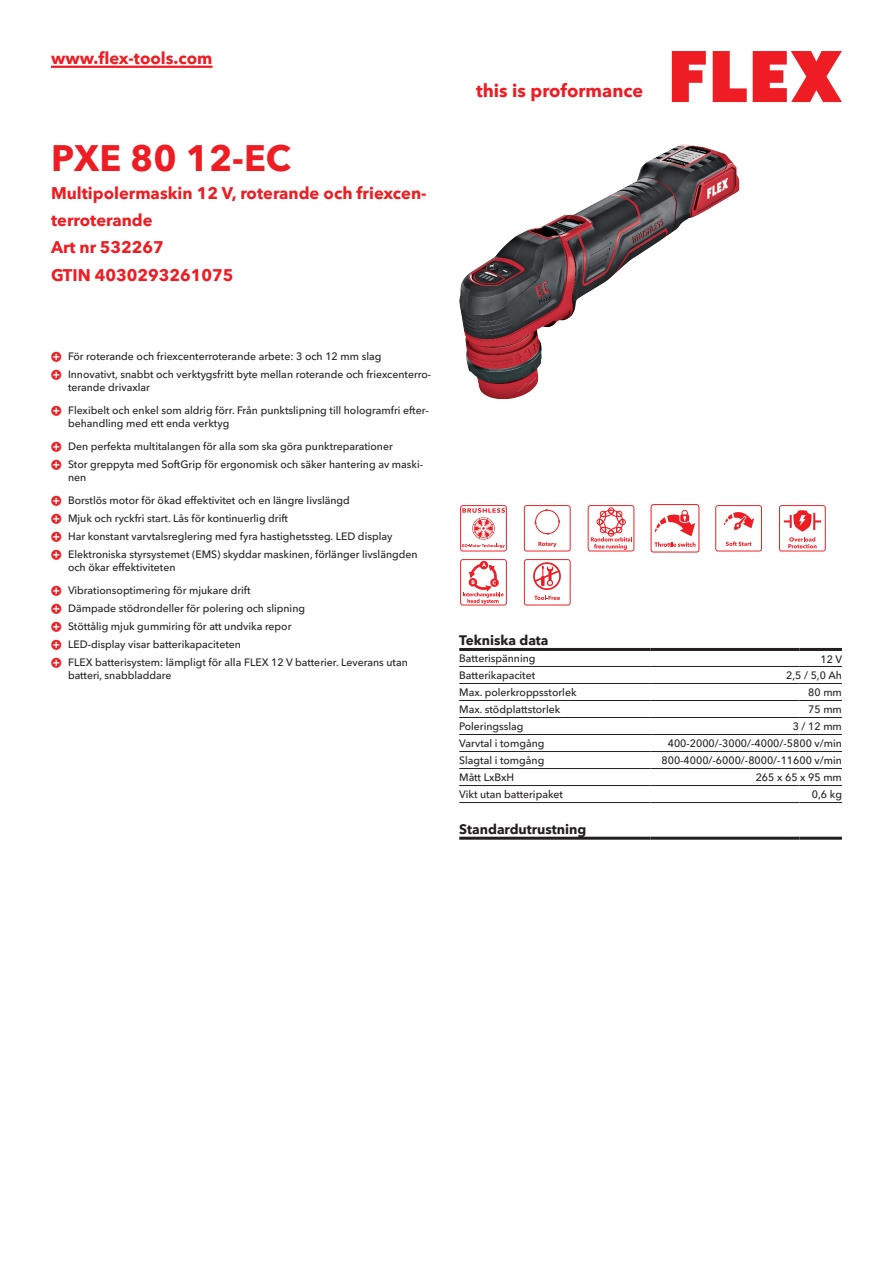
<style>
.page{position:relative;width:893px;height:1263px;background:#fff}
.page>*{position:absolute;margin:0;border:0;box-sizing:border-box;transform-origin:0 0}
.CB_AF_Product-name{font:700 36px "Avenir Next W1 G";color:#ee1d23}
.t1{font:700 18px "Avenir Next W1 G";color:#ee1d23}
.CB_AF_Product-short{font:700 16.5px/27px "Avenir Next W1 G";color:#ee1d23}
.CB_AF_Order-number{font:700 16.5px "Avenir Next W1 G";color:#ee1d23}
.CB_AF_Table-headline{font:700 13.5px "Avenir Next W1 G";color:#231f20}
.CB_AF_Table-specific{font:500 10.5px/12.6px "Avenir Next W1 G";color:#231f20}
</style>
<div class="page">
<svg style="left:672px;top:51px;width:34px;height:51px"></svg>
<svg style="left:713px;top:51px;width:34px;height:51px"></svg>
<svg style="left:753px;top:51px;width:89px;height:51px"></svg>
<hr style="left:51px;top:66px;width:162px;height:2px;background:#ee1d23">
<img style="left:459px;top:144px;width:222px;height:255px">
<hr style="left:459px;top:666px;width:192px;height:1px;background:#231f20">
<hr style="left:651px;top:666px;width:148px;height:1px;background:#231f20">
<hr style="left:799px;top:666px;width:43px;height:1px;background:#231f20">
<hr style="left:459px;top:683px;width:192px;height:1px;background:#231f20">
<hr style="left:651px;top:683px;width:148px;height:1px;background:#231f20">
<hr style="left:799px;top:683px;width:43px;height:1px;background:#231f20">
<hr style="left:459px;top:700px;width:192px;height:1px;background:#231f20">
<hr style="left:651px;top:700px;width:148px;height:1px;background:#231f20">
<hr style="left:799px;top:700px;width:43px;height:1px;background:#231f20">
<hr style="left:459px;top:717px;width:192px;height:1px;background:#231f20">
<hr style="left:651px;top:717px;width:148px;height:1px;background:#231f20">
<hr style="left:799px;top:717px;width:43px;height:1px;background:#231f20">
<hr style="left:459px;top:734px;width:192px;height:1px;background:#231f20">
<hr style="left:651px;top:734px;width:148px;height:1px;background:#231f20">
<hr style="left:799px;top:734px;width:43px;height:1px;background:#231f20">
<hr style="left:459px;top:751px;width:192px;height:1px;background:#231f20">
<hr style="left:651px;top:751px;width:148px;height:1px;background:#231f20">
<hr style="left:799px;top:751px;width:43px;height:1px;background:#231f20">
<hr style="left:459px;top:768px;width:192px;height:1px;background:#231f20">
<hr style="left:651px;top:768px;width:148px;height:1px;background:#231f20">
<hr style="left:799px;top:768px;width:43px;height:1px;background:#231f20">
<hr style="left:459px;top:785px;width:192px;height:1px;background:#231f20">
<hr style="left:651px;top:785px;width:148px;height:1px;background:#231f20">
<hr style="left:799px;top:785px;width:43px;height:1px;background:#231f20">
<hr style="left:459px;top:802px;width:192px;height:1px;background:#231f20">
<hr style="left:651px;top:802px;width:148px;height:1px;background:#231f20">
<hr style="left:799px;top:802px;width:43px;height:1px;background:#231f20">
<hr style="left:459px;top:648px;width:192px;height:3px;background:#231f20">
<hr style="left:651px;top:648px;width:148px;height:3px;background:#231f20">
<hr style="left:799px;top:648px;width:43px;height:3px;background:#231f20">
<hr style="left:459px;top:837px;width:192px;height:3px;background:#231f20">
<hr style="left:651px;top:837px;width:148px;height:3px;background:#231f20">
<hr style="left:799px;top:837px;width:43px;height:3px;background:#231f20">
<svg style="left:460px;top:505px;width:47px;height:46px"></svg>
<svg style="left:524px;top:505px;width:47px;height:46px"></svg>
<svg style="left:588px;top:505px;width:46px;height:46px"></svg>
<svg style="left:651px;top:504px;width:48px;height:48px"></svg>
<svg style="left:715px;top:505px;width:47px;height:46px"></svg>
<svg style="left:779px;top:505px;width:47px;height:46px"></svg>
<svg style="left:460px;top:559px;width:47px;height:46px"></svg>
<svg style="left:524px;top:559px;width:47px;height:46px"></svg>
<h3 class="CB_AF_Product-short" style="left:51px;top:43px;width:163px">www.flex-tools.com</h3>
<p class="CB_AF_Product-name" style="left:51px;top:130px;width:241px">PXE 80 12-EC</p>
<p class="CB_AF_Product-short" style="left:51px;top:178px;width:377px">Multipolermaskin 12 V, roterande och friexcen&shy;terroterande</p>
<p class="CB_AF_Order-number" style="left:51px;top:234px;width:114px">Art nr 532267</p>
<p class="CB_AF_Order-number" style="left:51px;top:262px;width:184px">GTIN 4030293261075</p>
<p class="CB_AF_Table-specific" style="left:68px;top:349px;width:315px">För roterande och friexcenterroterande arbete: 3 och 12 mm slag</p>
<p class="CB_AF_Table-specific" style="left:68px;top:367px;width:365px">Innovativt, snabbt och verktygsfritt byte mellan roterande och friexcenterro&shy;terande drivaxlar</p>
<p class="CB_AF_Table-specific" style="left:68px;top:403px;width:362px">Flexibelt och enkel som aldrig förr. Från punktslipning till hologramfri efter&shy;behandling med ett enda verktyg</p>
<p class="CB_AF_Table-specific" style="left:68px;top:439px;width:326px">Den perfekta multitalangen för alla som ska göra punktreparationer</p>
<p class="CB_AF_Table-specific" style="left:68px;top:457px;width:357px">Stor greppyta med SoftGrip för ergonomisk och säker hantering av maski&shy;nen</p>
<p class="CB_AF_Table-specific" style="left:68px;top:493px;width:283px">Borstlös motor för ökad effektivitet och en längre livslängd</p>
<p class="CB_AF_Table-specific" style="left:68px;top:511px;width:221px">Mjuk och ryckfri start. Lås för kontinuerlig drift</p>
<p class="CB_AF_Table-specific" style="left:68px;top:529px;width:326px">Har konstant varvtalsreglering med fyra hastighetssteg. LED display</p>
<p class="CB_AF_Table-specific" style="left:68px;top:547px;width:351px">Elektroniska styrsystemet (EMS) skyddar maskinen, förlänger livslängden och ökar effektiviteten</p>
<p class="CB_AF_Table-specific" style="left:68px;top:583px;width:184px">Vibrationsoptimering för mjukare drift</p>
<p class="CB_AF_Table-specific" style="left:68px;top:601px;width:239px">Dämpade stödrondeller för polering och slipning</p>
<p class="CB_AF_Table-specific" style="left:68px;top:619px;width:225px">Stöttålig mjuk gummiring för att undvika repor</p>
<p class="CB_AF_Table-specific" style="left:68px;top:637px;width:174px">LED-display visar batterikapaciteten</p>
<p class="CB_AF_Table-specific" style="left:68px;top:655px;width:341px">FLEX batterisystem: lämpligt för alla FLEX 12 V batterier. Leverans utan batteri, snabbladdare</p>
<h2 class="t1" style="left:476px;top:77px;width:169px">this is proformance</h2>
<p class="CB_AF_Table-headline" style="left:459px;top:630px;width:91px">Tekniska data</p>
<p class="CB_AF_Table-specific" style="left:459px;top:651px;width:78px">Batterispänning</p>
<p class="CB_AF_Table-specific" style="left:820px;top:652px;width:23px">12 V</p>
<p class="CB_AF_Table-specific" style="left:459px;top:668px;width:77px">Batterikapacitet</p>
<p class="CB_AF_Table-specific" style="left:786px;top:668px;width:57px">2,5 / 5,0 Ah</p>
<p class="CB_AF_Table-specific" style="left:459px;top:685px;width:119px">Max. polerkroppsstorlek</p>
<p class="CB_AF_Table-specific" style="left:808px;top:685px;width:35px">80 mm</p>
<p class="CB_AF_Table-specific" style="left:459px;top:702px;width:103px">Max. stödplattstorlek</p>
<p class="CB_AF_Table-specific" style="left:808px;top:702px;width:35px">75 mm</p>
<p class="CB_AF_Table-specific" style="left:459px;top:719px;width:66px">Poleringsslag</p>
<p class="CB_AF_Table-specific" style="left:793px;top:719px;width:51px">3 / 12 mm</p>
<p class="CB_AF_Table-specific" style="left:459px;top:736px;width:87px">Varvtal i tomgång</p>
<p class="CB_AF_Table-specific" style="left:668px;top:736px;width:176px">400-2000/-3000/-4000/-5800 v/min</p>
<p class="CB_AF_Table-specific" style="left:459px;top:753px;width:87px">Slagtal i tomgång</p>
<p class="CB_AF_Table-specific" style="left:661px;top:753px;width:182px">800-4000/-6000/-8000/-11600 v/min</p>
<p class="CB_AF_Table-specific" style="left:459px;top:770px;width:56px">Mått LxBxH</p>
<p class="CB_AF_Table-specific" style="left:756px;top:770px;width:88px">265 x 65 x 95 mm</p>
<p class="CB_AF_Table-specific" style="left:459px;top:787px;width:105px">Vikt utan batteripaket</p>
<p class="CB_AF_Table-specific" style="left:812px;top:787px;width:32px">0,6 kg</p>
<p class="CB_AF_Table-headline" style="left:459px;top:818px;width:129px">Standardutrustning</p>
</div>
